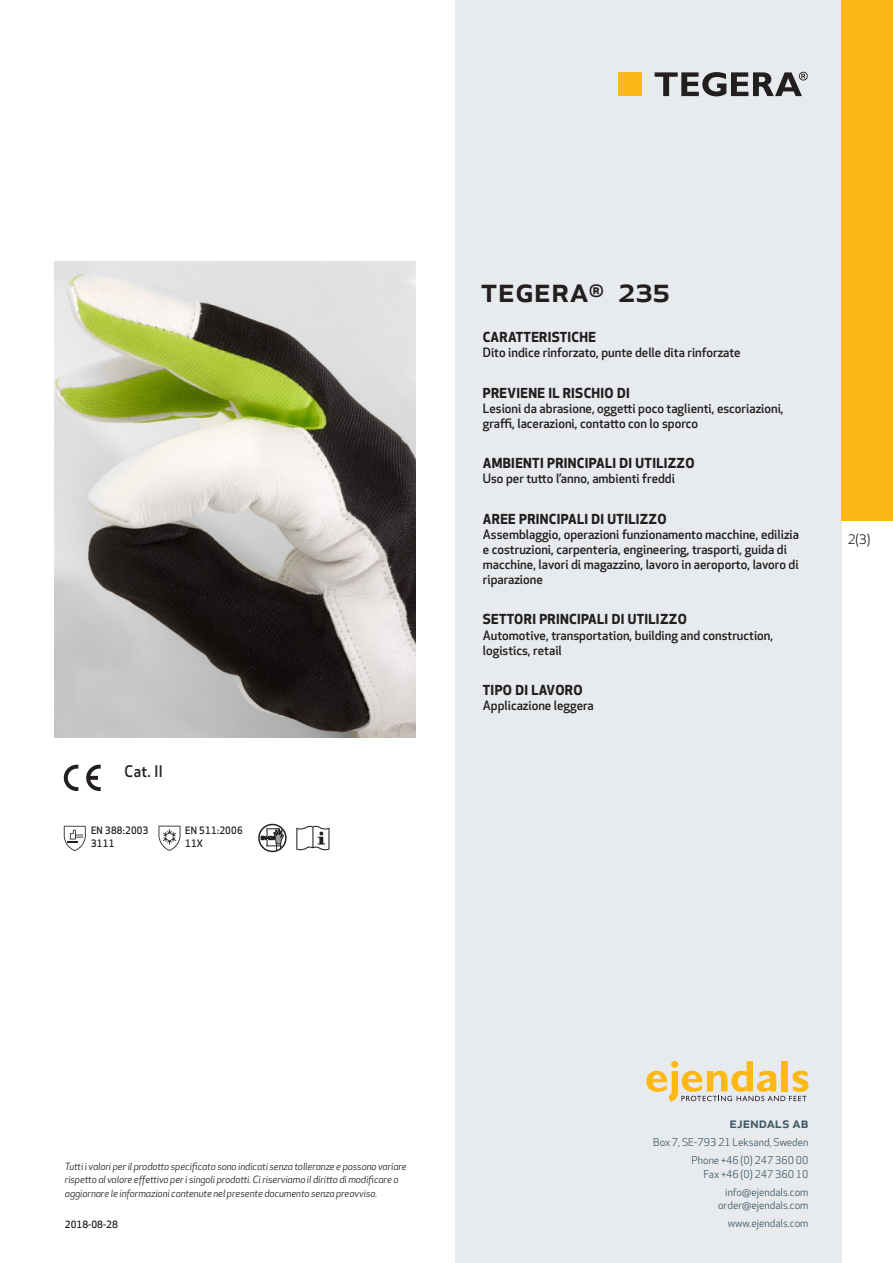
<style>
.page{position:relative;width:893px;height:1263px;background:#fff}
.page>*{position:absolute;margin:0;border:0;box-sizing:border-box;transform-origin:0 0}
.prodname{font:500 34.5px "Apex New";color:#231f20}
.Artikel{font:500 15.6px "Apex New";color:#231f20;scale:.95 1}
.t1{font:500 15px "Apex New";color:#405968}
.Funktion_body{font:700 13.5px "Apex New";letter-spacing:.025em;color:#231f20}
.t2{font:12.75px "Apex New";color:#231f20}
.Funktion_body-2{font:500 12.6px/15px "Apex New";color:#231f20}
.t3{font:10.5px/18px "Apex New";color:#405968;text-align:right}
.Artikel-2{font:500 10.05px/13.2px "Apex New";letter-spacing:.025em;color:#231f20;scale:.95 1}
.t4{font:italic 9.75px/13.5px "Apex New";letter-spacing:-.01em;color:#231f20}
.Sidfot_datum{font:500 9.75px "Apex New";color:#231f20}
</style>
<div class="page">
<div style="left:455px;top:0;width:387px;height:1263px;background:#e8ebee"></div>
<svg style="left:646px;top:1061px;width:162px;height:40px"></svg>
<div style="left:842px;top:0;width:51px;height:520px;background:#fcb814"></div>
<div style="left:618px;top:72px;width:24px;height:24px;background:#fcb814"></div>
<svg style="left:655px;top:72px;width:153px;height:24px"></svg>
<svg style="left:86px;top:765px;width:15px;height:26px"></svg>
<svg style="left:64px;top:765px;width:14px;height:26px"></svg>
<svg style="left:64px;top:826px;width:22px;height:25px"></svg>
<svg style="left:159px;top:826px;width:21px;height:25px"></svg>
<svg style="left:261px;top:824px;width:23px;height:26px"></svg>
<div style="left:258px;top:824px;width:29px;height:28px;border:1px solid #231f20;border-radius:50%"></div>
<svg style="left:296px;top:826px;width:33px;height:24px"></svg>
<img style="left:54px;top:261px;width:361px;height:477px">
<p class="Artikel" style="left:125px;top:761px;width:42px">Cat. II</p>
<p class="Artikel-2" style="left:91px;top:823px;width:62px">EN 388:2003<br>3111</p>
<p class="Artikel-2" style="left:185px;top:823px;width:62px">EN 511:2006<br>11X</p>
<p class="prodname" style="left:480px;top:266px;width:191px">TEGERA<sup>®</sup> 235</p>
<p class="Funktion_body" style="left:483px;top:327px;width:115px">CARATTERISTICHE</p>
<p class="Funktion_body-2" style="left:483px;top:345px;width:259px">Dito indice rinforzato, punte delle dita rinforzate</p>
<p class="Funktion_body" style="left:483px;top:383px;width:149px">PREVIENE IL RISCHIO DI</p>
<p class="Funktion_body-2" style="left:483px;top:400px;width:302px">Lesioni da abrasione, oggetti poco taglienti, escoriazioni, graffi, lacerazioni, contatto con lo sporco</p>
<p class="Funktion_body" style="left:483px;top:453px;width:213px">AMBIENTI PRINCIPALI DI UTILIZZO</p>
<p class="Funktion_body-2" style="left:483px;top:471px;width:194px">Uso per tutto l’anno, ambienti freddi</p>
<p class="Funktion_body" style="left:483px;top:509px;width:185px">AREE PRINCIPALI DI UTILIZZO</p>
<p class="Funktion_body-2" style="left:483px;top:526px;width:318px">Assemblaggio, operazioni funzionamento macchine, edilizia e costruzioni, carpenteria, engineering, trasporti, guida di macchine, lavori di magazzino, lavoro in aeroporto, lavoro di riparazione</p>
<p class="Funktion_body" style="left:483px;top:610px;width:205px">SETTORI PRINCIPALI DI UTILIZZO</p>
<p class="Funktion_body-2" style="left:483px;top:627px;width:292px">Automotive, transportation, building and construction, logistics, retail</p>
<p class="Funktion_body" style="left:483px;top:680px;width:101px">TIPO DI LAVORO</p>
<p class="Funktion_body-2" style="left:483px;top:698px;width:112px">Applicazione leggera</p>
<p class="t2" style="left:848px;top:531px;width:24px">2(3)</p>
<p class="t4" style="left:65px;top:1159px;width:343px">Tutti i valori per il prodotto specificato sono indicati senza tolleranze e possono variare rispetto al valore effettivo per i singoli prodotti. Ci riserviamo il diritto di modificare o aggiornare le informazioni contenute nel presente documento senza preavviso.</p>
<p class="Sidfot_datum" style="left:65px;top:1218px;width:54px">2018-08-28</p>
<p class="t1" style="left:729px;top:1113px;width:80px">ejendals ab</p>
<p class="t3" style="left:653px;top:1133px;width:157px">Box 7, SE-793 21 Leksand, Sweden<br>Phone +46 (0) 247 360 00</p>
<p class="t3" style="left:703px;top:1165px;width:107px">Fax +46 (0) 247 360 10 info@ejendals.com</p>
<p class="t3" style="left:718px;top:1196px;width:92px">order@ejendals.com</p>
<p class="t3" style="left:728px;top:1215px;width:82px">www.ejendals.com</p>
</div>
